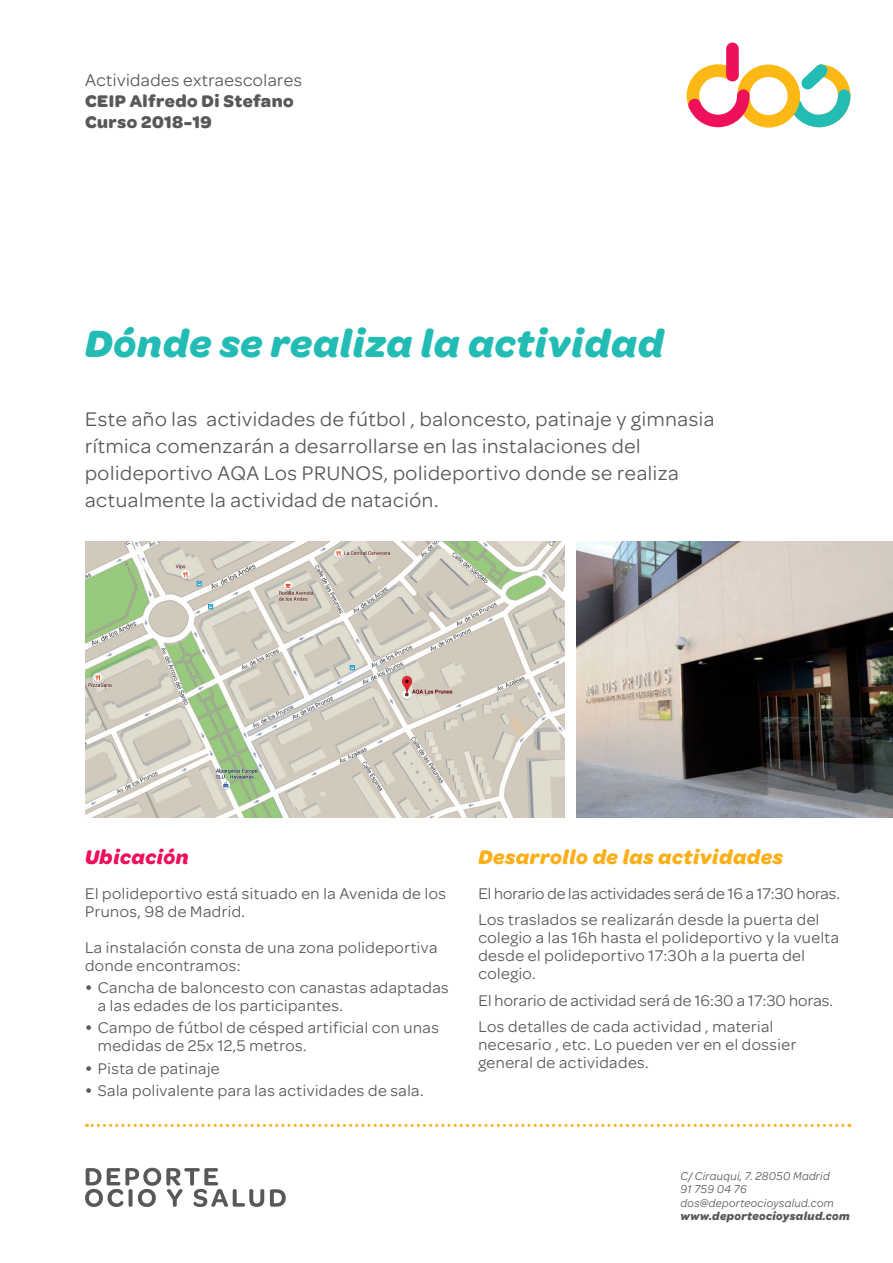
<style>
.page{position:relative;width:893px;height:1263px;background:#fff}
.page>*{position:absolute;margin:0;border:0;box-sizing:border-box;transform-origin:0 0}
.t1{font:italic 700 40.5px "Omnes";letter-spacing:.02em;color:#22bcb5}
.t2{font:21px/27px "Omnes";letter-spacing:.03em;color:#57585a}
.t3{font:italic 700 21px "Omnes";letter-spacing:.025em;color:#faaf18}
.t4{font:italic 700 21px "Omnes";letter-spacing:.025em;color:#ee1059}
.t5{font:700 18px "Omnes";letter-spacing:.025em;color:#57585a}
.t6{font:18px "Omnes";letter-spacing:.025em;color:#57585a}
.t7{font:16.5px/18px "Omnes";letter-spacing:.03em;color:#57585a}
.t8{font:16.5px "Omnes";color:#57585a}
.t9{font:16.5px "Omnes";letter-spacing:.01em;color:#57585a}
.t10{font:italic 12px "Omnes";letter-spacing:.03em;color:#57585a}
.t11{font:italic 700 12px "Omnes";letter-spacing:.03em;color:#57585a}
.s1{font-size:22.5px}
</style>
<div class="page">
<svg style="left:87px;top:1124px;width:756px;height:3px"></svg>
<svg style="left:85px;top:1168px;width:201px;height:39px"></svg>
<svg style="left:687px;top:43px;width:163px;height:85px"></svg>
<img style="left:85px;top:541px;width:479px;height:276px">
<img style="left:577px;top:541px;width:316px;height:276px">
<p class="t6" style="left:85px;top:70px;width:218px">Actividades extraescolares</p>
<p class="t5" style="left:85px;top:91px;width:210px">CEIP Alfredo Di Stefano</p>
<p class="t5" style="left:85px;top:112px;width:128px">Curso 2018-19</p>
<p class="t1" style="left:85px;top:320px;width:580px">Dónde se realiza la actividad</p>
<p class="t2" style="left:85px;top:406px;width:631px">Este año las actividades de fútbol , baloncesto, patinaje y gimnasia rítmica comenzarán a desarrollarse en las instalaciones del polideportivo AQA Los PRUNOS, polideportivo donde se realiza actualmente la actividad de natación.</p>
<p class="t4" style="left:85px;top:845px;width:105px">Ubicación</p>
<p class="t3" style="left:478px;top:845px;width:306px">Desarrollo de las actividades</p>
<p class="t7" style="left:85px;top:884px;width:362px">El polideportivo está situado en la Avenida de los<br>Prunos, 98 de Madrid.</p>
<p class="t7" style="left:85px;top:938px;width:354px">La instalación consta de una zona polideportiva donde encontramos:</p>
<p class="t7" style="left:98px;top:978px;width:352px;text-indent:-13px"><span class="s1">•</span> Cancha de baloncesto con canastas adaptadas a las edades de los participantes.</p>
<p class="t7" style="left:98px;top:1019px;width:343px;text-indent:-13px"><span class="s1">•</span> Campo de fútbol de césped artificial con unas medidas de 25x 12,5 metros.</p>
<p class="t7" style="left:85px;top:1059px;width:136px"><span class="s1">•</span> Pista de patinaje</p>
<p class="t7" style="left:85px;top:1081px;width:340px"><span class="s1">•</span> Sala polivalente para las actividades de sala.</p>
<p class="t8" style="left:478px;top:884px;width:363px">El horario de las actividades será de 16 a 17:30 horas.</p>
<p class="t7" style="left:478px;top:911px;width:362px">Los traslados se realizarán desde la puerta del colegio a las 16h hasta el polideportivo y la vuelta desde el polideportivo 17:30h a la puerta del colegio.</p>
<p class="t9" style="left:478px;top:991px;width:356px">El horario de actividad será de 16:30 a 17:30 horas.</p>
<p class="t7" style="left:478px;top:1018px;width:319px">Los detalles de cada actividad , material necesario , etc. Lo pueden ver en el dossier general de actividades.</p>
<p class="t10" style="left:681px;top:1169px;width:151px">C/ Cirauqui, 7. 28050 Madrid</p>
<p class="t10" style="left:681px;top:1183px;width:68px">91 759 04 76</p>
<p class="t10" style="left:681px;top:1196px;width:155px">dos@deporteocioysalud.com</p>
<p class="t11" style="left:681px;top:1209px;width:171px">www.deporteocioysalud.com</p>
</div>
